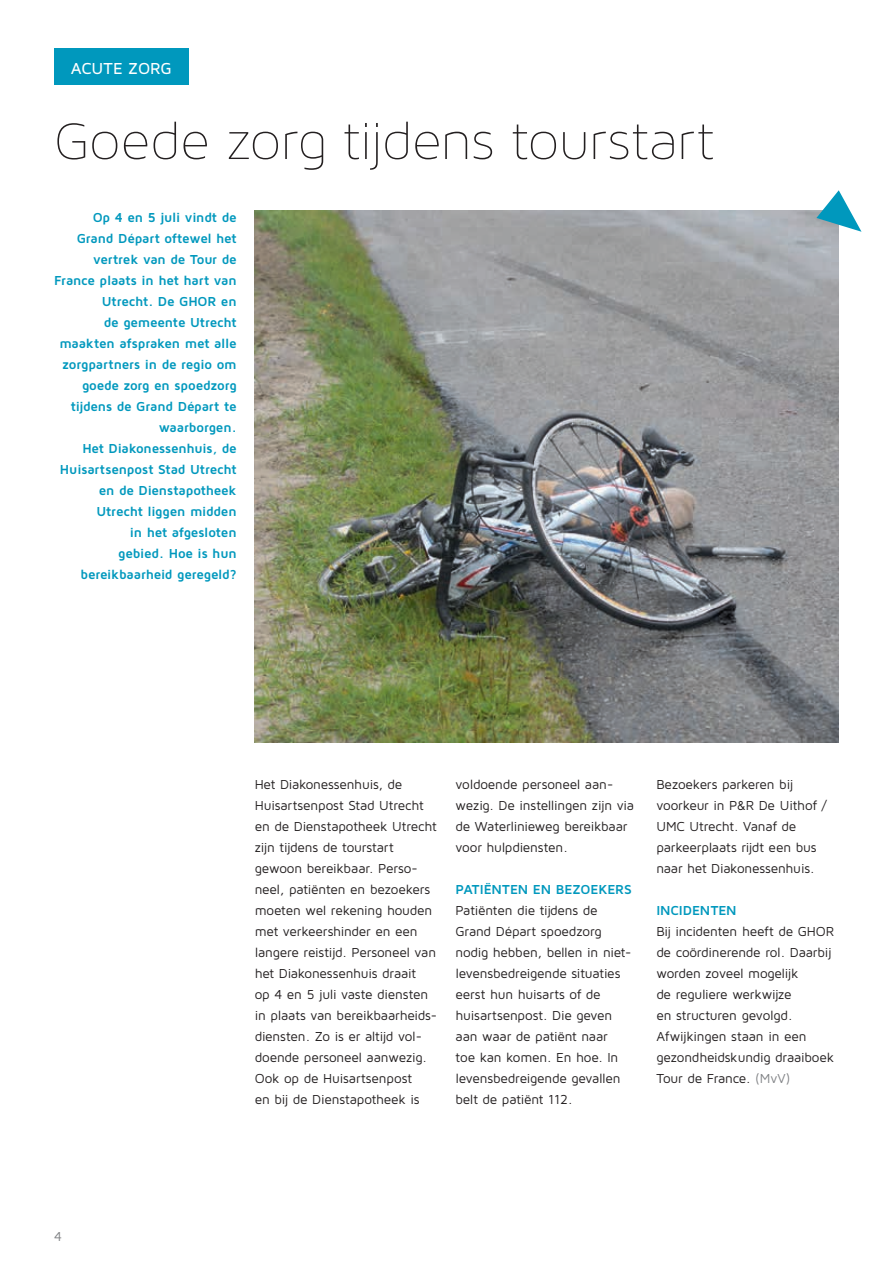
<style>
.page{position:relative;width:893px;height:1263px;background:#fff}
.page>*{position:absolute;margin:0;border:0;box-sizing:border-box;transform-origin:0 0}
.t1{font:57px "Maven Pro Light 200";color:#231f20}
.t2{font:500 16.5px "Maven Pro";letter-spacing:-.01em;color:#fff}
.t3{font:13.5px/21px "Maven Pro";letter-spacing:-.015em;color:#231f20}
.t4{font:700 13.5px/21px "Maven Pro";letter-spacing:-.01em;color:#0098bd;text-align:right}
.t5{font:13.5px "Maven Pro";color:#808285}
.s1{color:#808285}
</style>
<div class="page">
<div style="left:54px;top:49px;width:135px;height:36px;background:#0098bd"></div>
<img style="left:255px;top:210px;width:584px;height:532px">
<svg style="left:816px;top:190px;width:45px;height:42px"></svg>
<p class="t2" style="left:71px;top:58px;width:102px">ACUTE ZORG</p>
<h1 class="t1" style="left:54px;top:111px;width:662px">Goede zorg tijdens tourstart</h1>
<p class="t4" style="left:54px;top:206px;width:184px">Op 4 en 5 juli vindt de<br>Grand Départ oftewel het vertrek van de Tour de<br>France plaats in het hart van<br>Utrecht. De GHOR en<br>de gemeente Utrecht maakten afspraken met alle zorgpartners in de regio om goede zorg en spoedzorg tijdens de Grand Départ te waarborgen.<br>Het Diakonessenhuis, de<br>Huisartsenpost Stad Utrecht en de Dienstapotheek<br>Utrecht liggen midden<br>in het afgesloten<br>gebied. Hoe is hun bereikbaarheid geregeld?</p>
<p class="t5" style="left:54px;top:1228px;width:9px">4</p>
<p class="t3" style="left:255px;top:773px;width:184px">Het Diakonessenhuis, de<br>Huisartsenpost Stad Utrecht en de Dienstapotheek Utrecht zijn tijdens de tourstart gewoon bereikbaar. Perso&shy;neel, patiënten en bezoekers moeten wel rekening houden met verkeershinder en een langere reistijd. Personeel van het Diakonessenhuis draait<br>op 4 en 5 juli vaste diensten in plaats van bereikbaarheids&shy;diensten. Zo is er altijd vol&shy;doende personeel aanwezig.<br>Ook op de Huisartsenpost<br>en bij de Dienstapotheek is</p>
<p class="t3" style="left:456px;top:773px;width:180px">voldoende personeel aan&shy;wezig. De instellingen zijn via de Waterlinieweg bereikbaar voor hulpdiensten.</p>
<p class="t4" style="left:456px;top:878px;width:178px">PATIËNTEN EN BEZOEKERS</p>
<p class="t3" style="left:456px;top:900px;width:175px">Patiënten die tijdens de<br>Grand Départ spoedzorg nodig hebben, bellen in niet&shy;levensbedreigende situaties eerst hun huisarts of de huisartsenpost. Die geven aan waar de patiënt naar toe kan komen. En hoe. In levensbedreigende gevallen belt de patiënt 112.</p>
<p class="t3" style="left:656px;top:774px;width:172px">Bezoekers parkeren bij voorkeur in P&amp;R De Uithof /<br>UMC Utrecht. Vanaf de parkeerplaats rijdt een bus naar het Diakonessenhuis.</p>
<p class="t4" style="left:656px;top:900px;width:82px">INCIDENTEN</p>
<p class="t3" style="left:656px;top:921px;width:179px">Bij incidenten heeft de GHOR de coördinerende rol. Daarbij worden zoveel mogelijk<br>de reguliere werkwijze<br>en structuren gevolgd.<br>Afwijkingen staan in een gezondheidskundig draaiboek<br>Tour de France. <span class="s1">(MvV)</span></p>
</div>
